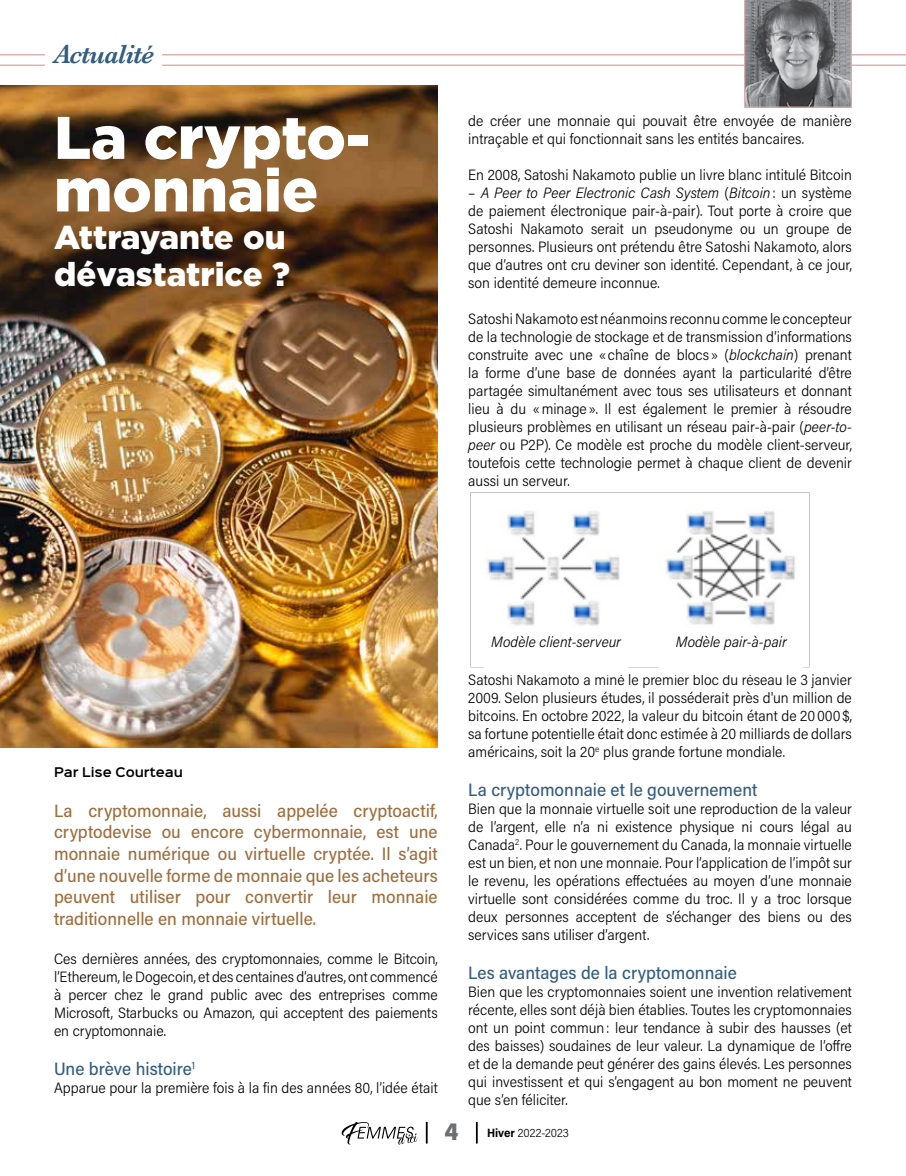
<style>
.page{position:relative;width:906px;height:1176px;background:#fff}
.page>*{position:absolute;margin:0;border:0;box-sizing:border-box;transform-origin:0 0}
.t1{font:900 60px/52.5px "Gotham";color:#fff}
.t2{font:900 33px/37.5px "Gotham";color:#fff}
.t3{font:italic 600 27px "Baskerville";letter-spacing:-.03em;color:#345d7d}
.t4{font:18px/21.6px "Acumin Variable Concept";color:#9e6e3d;text-align:justify}
.t5{font:18px "Acumin Variable Concept";color:#345d7d}
.t6{font:15px/18px "Acumin Variable Concept";letter-spacing:-.02em;color:#000;text-align:justify}
.t7{font:12px "Acumin Variable Concept";letter-spacing:-.015em;color:#000}
.t8{font:600 12px "Sinkin Sans 600";color:#000}
.s1{font-size:24px;color:#6d6e71}
</style>
<div class="page">
<svg style="left:341px;top:1122px;width:76px;height:22px"></svg>
<hr style="left:475px;top:1121px;width:2px;height:21px;background:#000">
<hr style="left:425px;top:1121px;width:2px;height:21px;background:#000">
<img style="left:0;top:85px;width:437px;height:662px">
<hr style="left:0;top:54px;width:45px;height:1px;background:#dab0b1">
<hr style="left:0;top:64px;width:45px;height:2px;background:#dab0b1">
<hr style="left:162px;top:54px;width:743px;height:1px;background:#dab0b1">
<hr style="left:162px;top:64px;width:743px;height:2px;background:#dab0b1">
<svg style="left:743px;top:0;width:108px;height:108px;background:#848487"></svg>
<img style="left:470px;top:492px;width:339px;height:176px">
<div style="left:484px;top:635px;width:143px;height:39px;background:#fff"></div>
<div style="left:659px;top:635px;width:143px;height:39px;background:#fff"></div>
<h3 class="t3" style="left:54px;top:36px;width:102px">Actualité</h3>
<h1 class="t1" style="left:54px;top:110px;width:317px">La crypto&shy;monnaie</h1>
<h2 class="t2" style="left:54px;top:217px;width:237px">Attrayante ou dévastatrice ?</h2>
<p class="t6" style="left:468px;top:111px;width:385px">de créer une monnaie qui pouvait être envoyée de manière intraçable et qui fonctionnait sans les entités bancaires.</p>
<p class="t6" style="left:468px;top:165px;width:385px">En 2008, Satoshi Nakamoto publie un livre blanc intitulé Bitcoin</p>
<p class="t6" style="left:468px;top:183px;width:385px">– A Peer to Peer Electronic Cash System (Bitcoin: un système de paiement électronique pair-à-pair). Tout porte à croire que Satoshi Nakamoto serait un pseudonyme ou un groupe de personnes. Plusieurs ont prétendu être Satoshi Nakamoto, alors que d’autres ont cru deviner son identité. Cependant, à ce jour, son identité demeure inconnue.</p>
<p class="t6" style="left:468px;top:309px;width:386px">Satoshi Nakamoto est néanmoins reconnu comme le concepteur de la technologie de stockage et de transmission d’informations construite avec une «chaîne de blocs» (blockchain) prenant la forme d’une base de données ayant la particularité d’être partagée simultanément avec tous ses utilisateurs et donnant lieu à du «minage». Il est également le premier à résoudre plusieurs problèmes en utilisant un réseau pair-à-pair (peer-to&shy;peer ou P2P). Ce modèle est proche du modèle client-serveur, toutefois cette technologie permet à chaque client de devenir aussi un serveur.</p>
<p class="t8" style="left:54px;top:761px;width:131px">Par Lise Courteau</p>
<p class="t4" style="left:54px;top:798px;width:385px">La cryptomonnaie, aussi appelée cryptoactif, cryptodevise ou encore cybermonnaie, est une monnaie numérique ou virtuelle cryptée. Il s’agit d’une nouvelle forme de monnaie que les acheteurs peuvent utiliser pour convertir leur monnaie traditionnelle en monnaie virtuelle.</p>
<p class="t6" style="left:54px;top:948px;width:385px">Ces dernières années, des cryptomonnaies, comme le Bitcoin, l’Ethereum, le Dogecoin, et des centaines d’autres, ont commencé à percer chez le grand public avec des entreprises comme Microsoft, Starbucks ou Amazon, qui acceptent des paiements en cryptomonnaie.</p>
<p class="t5" style="left:54px;top:1056px;width:143px">Une brève histoire<sup>1</sup></p>
<p class="t6" style="left:54px;top:1077px;width:385px">Apparue pour la première fois à la fin des années 80, l’idée était</p>
<p class="t6" style="left:491px;top:631px;width:131px">Modèle client-serveur</p>
<p class="t6" style="left:675px;top:631px;width:112px">Modèle pair-à-pair</p>
<p class="t6" style="left:468px;top:669px;width:385px">Satoshi Nakamoto a miné le premier bloc du réseau le 3 janvier 2009. Selon plusieurs études, il posséderait près d'un million de bitcoins. En octobre 2022, la valeur du bitcoin étant de 20000$, sa fortune potentielle était donc estimée à 20 milliards de dollars américains, soit la 20<sup>e</sup> plus grande fortune mondiale.</p>
<p class="t5" style="left:468px;top:776px;width:290px">La cryptomonnaie et le gouvernement</p>
<p class="t6" style="left:468px;top:798px;width:385px">Bien que la monnaie virtuelle soit une reproduction de la valeur de l’argent, elle n’a ni existence physique ni cours légal au Canada<sup>2</sup>. Pour le gouvernement du Canada, la monnaie virtuelle est un bien, et non une monnaie. Pour l’application de l’impôt sur le revenu, les opérations effectuées au moyen d’une monnaie virtuelle sont considérées comme du troc. Il y a troc lorsque deux personnes acceptent de s’échanger des biens ou des services sans utiliser d’argent.</p>
<p class="t5" style="left:468px;top:959px;width:270px">Les avantages de la cryptomonnaie</p>
<p class="t6" style="left:468px;top:981px;width:385px">Bien que les cryptomonnaies soient une invention relativement récente, elles sont déjà bien établies. Toutes les cryptomonnaies ont un point commun: leur tendance à subir des hausses (et des baisses) soudaines de leur valeur. La dynamique de l’offre et de la demande peut générer des gains élevés. Les personnes qui investissent et qui s’engagent au bon moment ne peuvent que s’en féliciter.</p>
<p class="t7" style="left:444px;top:1124px;width:126px"><span class="s1">4</span> Hiver 2022-2023</p>
</div>
